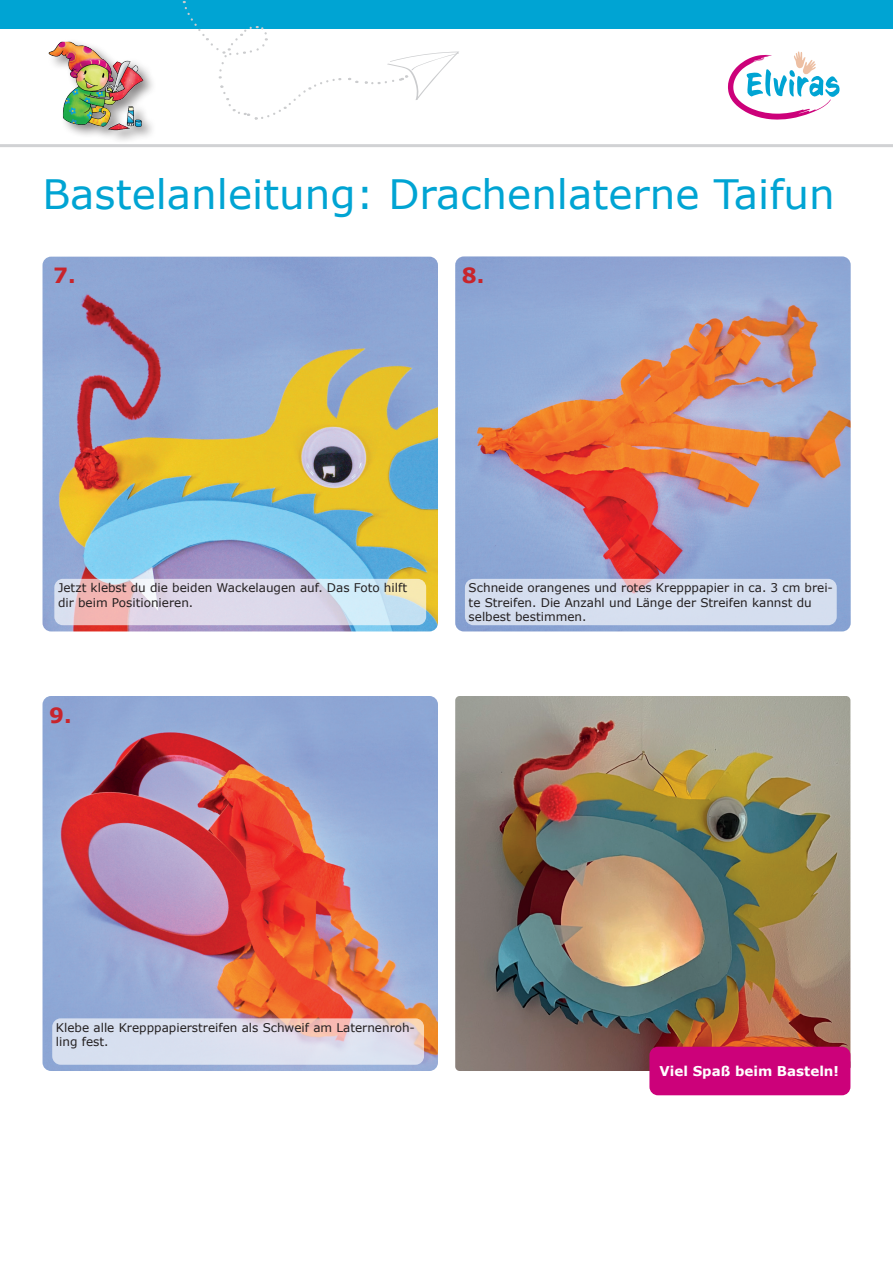
<style>
.page{position:relative;width:893px;height:1263px;background:#fff}
.page>*{position:absolute;margin:0;border:0;box-sizing:border-box;transform-origin:0 0}
.t1{font:40.5px "Verdana";color:#00a4d3}
.t2{font:700 21px "Verdana";color:#c8242b}
.t3{font:700 13.5px "Verdana";color:#fff}
.t4{font:12px/14.4px "Verdana";color:#231f20}
</style>
<div class="page">
<img style="left:455px;top:696px;width:395px;height:375px">
<div style="left:649px;top:1047px;width:201px;height:48px;background:#cc017a;border-radius:9px"></div>
<img style="left:43px;top:257px;width:395px;height:374px">
<img style="left:455px;top:256px;width:396px;height:375px">
<div style="left:465px;top:579px;width:372px;height:46px;background:#d5deef;border-radius:9px"></div>
<svg style="left:54px;top:579px;width:372px;height:46px;fill:#ddd9ea"></svg>
<img style="left:43px;top:696px;width:395px;height:375px">
<svg style="left:52px;top:1018px;width:372px;height:47px;fill:#dbdfef"></svg>
<svg style="left:728px;top:51px;width:112px;height:69px"></svg>
<div style="left:0;top:0;width:893px;height:29px;background:#00a4d3"></div>
<svg style="left:182px;top:0;width:277px;height:120px"></svg>
<hr style="left:0;top:144px;width:893px;height:3px;background:#d1d2d4">
<div style="left:47px;top:39px;width:110px;height:105px;background:#231f20;opacity:.55"></div>
<img style="left:47px;top:39px;width:98px;height:95px">
<h1 class="t1" style="left:43px;top:168px;width:794px">Bastelanleitung: Drachenlaterne Taifun</h1>
<h2 class="t2" style="left:53px;top:262px;width:24px">7.</h2>
<h2 class="t2" style="left:462px;top:262px;width:24px">8.</h2>
<p class="t4" style="left:58px;top:581px;width:351px">Jetzt klebst du die beiden Wackelaugen auf. Das Foto hilft dir beim Positionieren.</p>
<h2 class="t2" style="left:49px;top:701px;width:24px">9.</h2>
<p class="t4" style="left:469px;top:581px;width:366px">Schneide orangenes und rotes Krepppapier in ca. 3 cm brei&shy;te Streifen. Die Anzahl und Länge der Streifen kannst du selbest bestimmen.</p>
<p class="t4" style="left:56px;top:1020px;width:361px">Klebe alle Krepppapierstreifen als Schweif am Laternenroh&shy;ling fest.</p>
<p class="t3" style="left:660px;top:1062px;width:181px">Viel Spaß beim Basteln!</p>
</div>
